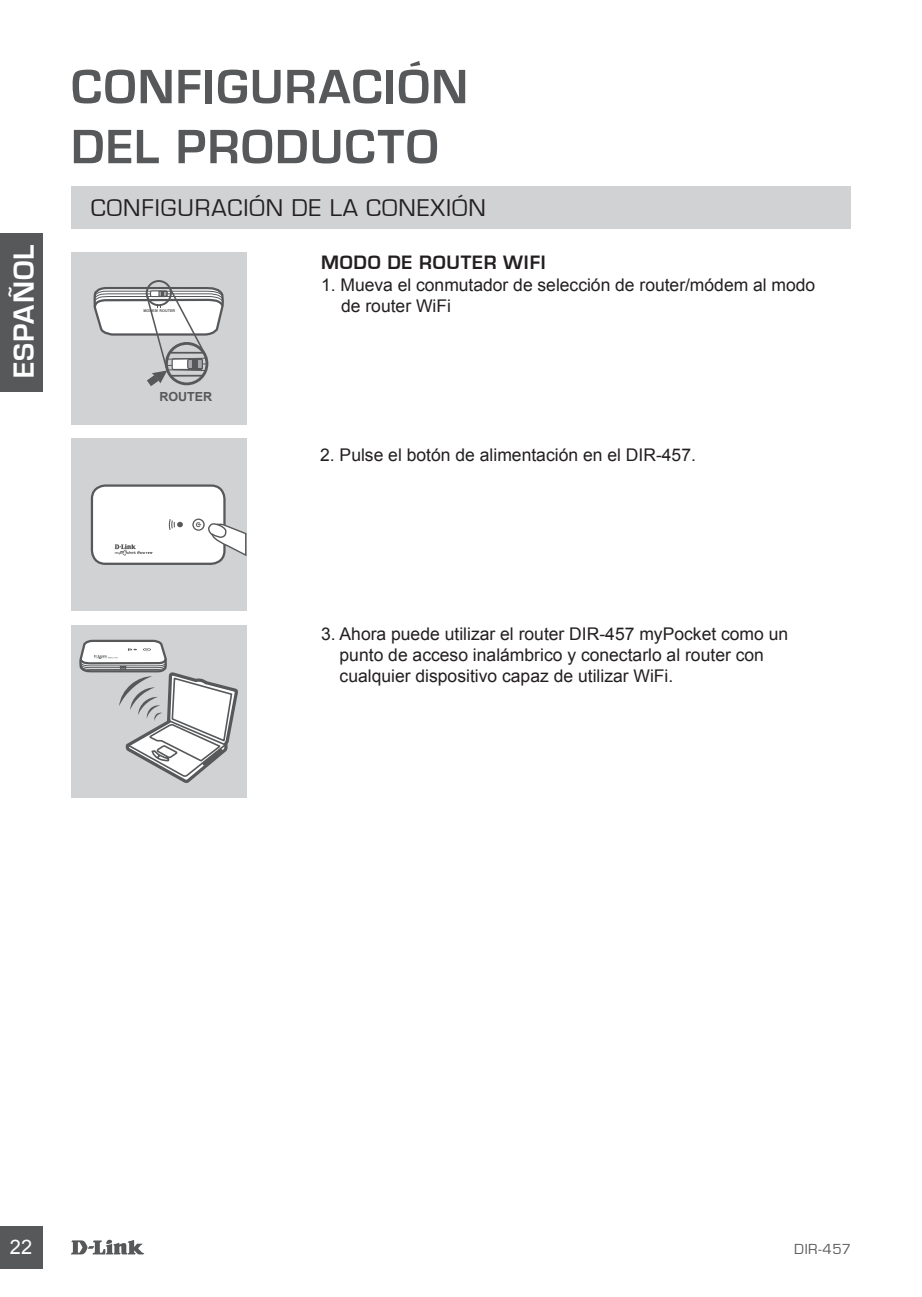
<style>
.page{position:relative;width:922px;height:1297px;background:#fff}
.page>*{position:absolute;margin:0;border:0;box-sizing:border-box;transform-origin:0 0}
.t1{font:700 50px/60px "Eurostile";letter-spacing:.025em;color:#57585a}
.t2{font:700 30px "Eurostile";letter-spacing:.03em;color:#fff}
.t3{font:25px "Eurostile";letter-spacing:.04em;color:#231f20}
.t4{font:700 20px "Eurostile";letter-spacing:.04em;color:#231f20}
.t5{font:20px "Arial";color:#fff}
.t6{font:17.5px/21px "Arial";color:#231f20}
.t7{font:15px "Eurostile";letter-spacing:.035em;color:#57585a}
.t8{font:700 12.5px "Arial";color:#57585a}
.t9{font:700 3.75px "Arial";color:#57585a}
</style>
<div class="page">
<svg style="left:71px;top:1239px;width:73px;height:15px"></svg>
<div style="left:0;top:1226px;width:43px;height:43px;background:#57585a"></div>
<div style="left:0;top:233px;width:43px;height:159px;background:#57585a"></div>
<div style="left:71px;top:187px;width:779px;height:42px;background:#d1d2d4"></div>
<div style="left:71px;top:625px;width:175px;height:173px;background:#d1d2d4"></div>
<svg style="left:79px;top:639px;width:159px;height:144px"></svg>
<div style="left:71px;top:438px;width:175px;height:173px;background:#d1d2d4"></div>
<div style="left:92px;top:486px;width:132px;height:78px;background:#fff;border-radius:13px"></div>
<div style="left:91px;top:484px;width:134px;height:81px;border:2px solid #57585a;border-radius:13px"></div>
<svg style="left:114px;top:544px;width:38px;height:12px"></svg>
<svg style="left:168px;top:519px;width:15px;height:11px"></svg>
<svg style="left:192px;top:519px;width:13px;height:12px"></svg>
<svg style="left:194px;top:520px;width:9px;height:9px"></svg>
<svg style="left:196px;top:522px;width:5px;height:5px"></svg>
<svg style="left:208px;top:503px;width:39px;height:54px"></svg>
<div style="left:71px;top:252px;width:175px;height:173px;background:#d1d2d4"></div>
<div style="left:146px;top:280px;width:26px;height:26px;border:2px solid #57585a;border-radius:50%"></div>
<svg style="left:93px;top:286px;width:131px;height:100px"></svg>
<h2 class="t2" style="left:7px;top:378px;width:134px;rotate:-90deg">ESPAÑOL</h2>
<h1 class="t1" style="left:71px;top:58px;width:398px">CONFIGURACIÓN<br>DEL PRODUCTO</h1>
<h3 class="t3" style="left:91px;top:194px;width:396px">CONFIGURACIÓN DE LA CONEXIÓN</h3>
<p class="t4" style="left:321px;top:251px;width:226px">MODO DE ROUTER WIFI</p>
<p class="t6" style="left:341px;top:275px;width:475px;text-indent:-20px">1. Mueva el conmutador de selección de router/módem al modo de router WiFi</p>
<p class="t9" style="left:143px;top:308px;width:33px">MODEM ROUTER</p>
<p class="t8" style="left:159px;top:388px;width:54px">ROUTER</p>
<p class="t6" style="left:320px;top:445px;width:377px">2. Pulse el botón de alimentación en el DIR-457.</p>
<p class="t6" style="left:339px;top:624px;width:450px;text-indent:-18px">3. Ahora puede utilizar el router DIR-457 myPocket como un punto de acceso inalámbrico y conectarlo al router con cualquier dispositivo capaz de utilizar WiFi.</p>
<p class="t5" style="left:10px;top:1234px;width:24px">22</p>
<p class="t7" style="left:794px;top:1241px;width:58px">DIR-457</p>
</div>
